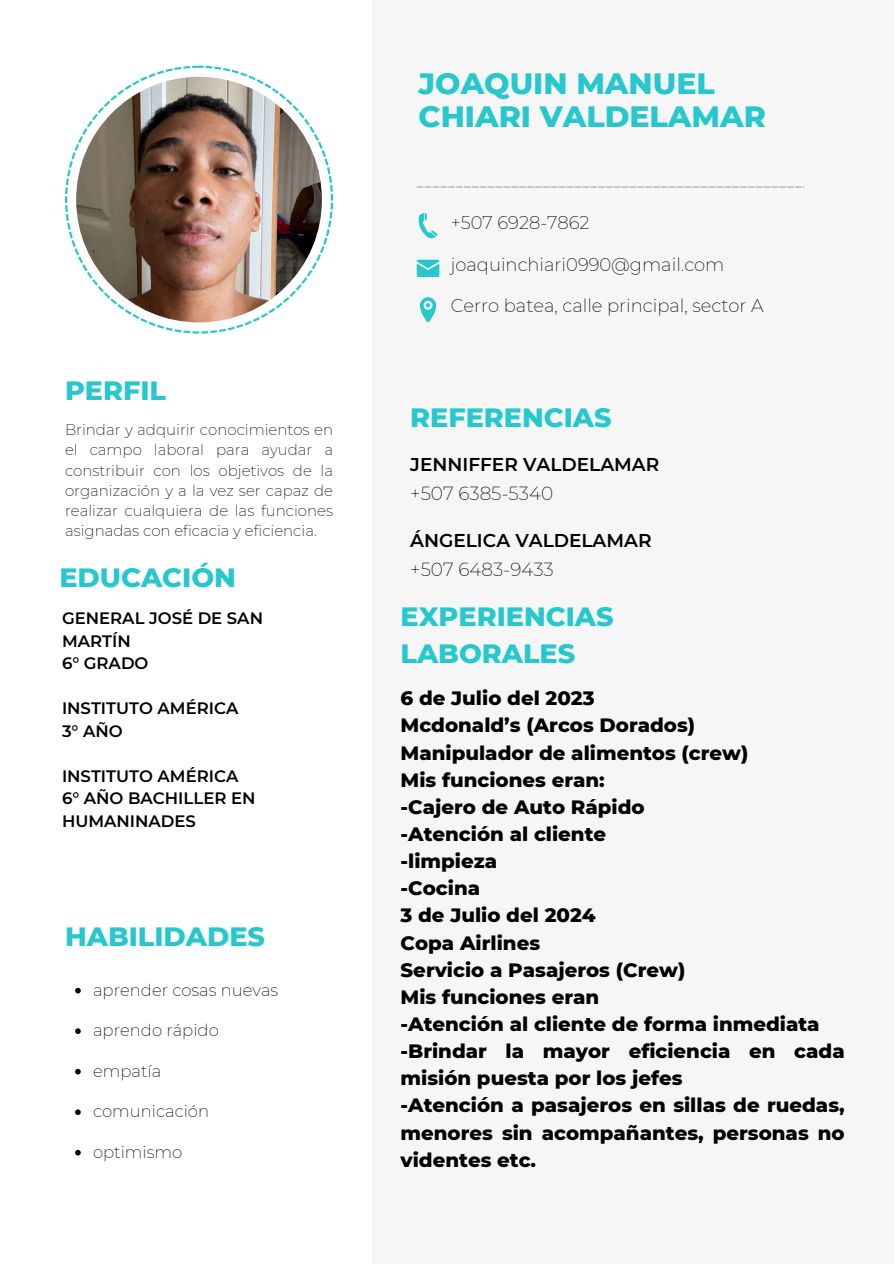
<style>
.page{position:relative;width:894px;height:1264px;background:#fff}
.page>*{position:absolute;margin:0;border:0;box-sizing:border-box;transform-origin:0 0}
.t1{font:800 30px/32.7px "Montserrat";color:#26c7cd}
.t2{font:800 27px/37.2px "Montserrat";color:#26c7cd}
.t3{font:800 19.8px/27.2px "Montserrat";color:#000}
.t4{font:600 18.45px "Montserrat";color:#000}
.t5{font:200 18.45px "Montserrat";color:#000}
.t6{font:200 18px "Montserrat";color:#000}
.t7{font:600 16.5px/22.5px "Montserrat";color:#000}
.t8{font:200 16.5px "Montserrat";color:#000}
.t9{font:200 15px/20.2px "Montserrat";color:#000;text-align:justify}
</style>
<div class="page">
<svg style="left:65px;top:66px;width:268px;height:267px"></svg>
<img style="left:76px;top:77px;width:246px;height:245px;border-radius:50%">
<div style="left:372px;top:0;width:521px;height:1263px;background:#f6f6f6"></div>
<svg style="left:416px;top:186px;width:388px;height:1px"></svg>
<svg style="left:75px;top:987px;width:6px;height:6px"></svg>
<svg style="left:75px;top:1028px;width:6px;height:5px"></svg>
<svg style="left:75px;top:1068px;width:6px;height:6px"></svg>
<svg style="left:75px;top:1109px;width:6px;height:5px"></svg>
<svg style="left:75px;top:1150px;width:6px;height:5px"></svg>
<svg style="left:416px;top:260px;width:23px;height:16px"></svg>
<svg style="left:418px;top:213px;width:19px;height:26px"></svg>
<svg style="left:420px;top:297px;width:15px;height:25px"></svg>
<h2 class="t2" style="left:65px;top:371px;width:102px">PERFIL</h2>
<h5 class="t9" style="left:65px;top:419px;width:269px">Brindar y adquirir conocimientos en el campo laboral para ayudar a constribuir con los objetivos de la organización y a la vez ser capaz de realizar cualquiera de las funciones asignadas con eficacia y eficiencia.</h5>
<p class="t2" style="left:59px;top:558px;width:178px">EDUCACIÓN</p>
<p class="t7" style="left:62px;top:607px;width:202px">GENERAL JOSÉ DE SAN<br>MARTÍN<br>6° GRADO</p>
<h4 class="t7" style="left:62px;top:697px;width:178px">INSTITUTO AMÉRICA<br>3° AÑO</h4>
<p class="t7" style="left:62px;top:764px;width:195px">INSTITUTO AMÉRICA<br>6° AÑO BACHILLER EN<br>HUMANINADES</p>
<h2 class="t2" style="left:65px;top:918px;width:201px">HABILIDADES</h2>
<h2 class="t8" style="left:93px;top:979px;width:187px">aprender cosas nuevas</h2>
<p class="t8" style="left:93px;top:1020px;width:127px">aprendo rápido</p>
<h2 class="t8" style="left:93px;top:1060px;width:70px">empatía</h2>
<h5 class="t8" style="left:93px;top:1101px;width:117px">comunicación</h5>
<h5 class="t8" style="left:93px;top:1141px;width:91px">optimismo</h5>
<h5 class="t1" style="left:418px;top:67px;width:349px">JOAQUIN MANUEL<br>CHIARI VALDELAMAR</h5>
<h4 class="t6" style="left:450px;top:211px;width:140px">+507 6928-7862</h4>
<p class="t6" style="left:450px;top:253px;width:275px">joaquinchiari0990@gmail.com</p>
<h4 class="t6" style="left:450px;top:295px;width:314px">Cerro batea, calle principal, sector A</h4>
<p class="t2" style="left:410px;top:398px;width:203px">REFERENCIAS</p>
<p class="t4" style="left:410px;top:453px;width:250px">JENNIFFER VALDELAMAR</p>
<p class="t5" style="left:410px;top:482px;width:144px">+507 6385-5340</p>
<p class="t4" style="left:410px;top:529px;width:243px">ÁNGELICA VALDELAMAR</p>
<p class="t5" style="left:410px;top:558px;width:145px">+507 6483-9433</p>
<p class="t2" style="left:400px;top:598px;width:214px">EXPERIENCIAS<br>LABORALES</p>
<h5 class="t3" style="left:400px;top:684px;width:445px">6 de Julio del 2023<br>Mcdonald’s (Arcos Dorados)<br>Manipulador de alimentos (crew)<br>Mis funciones eran:<br>-Cajero de Auto Rápido<br>-Atención al cliente<br>-limpieza<br>-Cocina<br>3 de Julio del 2024<br>Copa Airlines<br>Servicio a Pasajeros (Crew)<br>Mis funciones eran<br>-Atención al cliente de forma inmediata -Brindar la mayor eficiencia en cada misión puesta por los jefes<br>-Atención a pasajeros en sillas de ruedas, menores sin acompañantes, personas no videntes etc.</h5>
</div>
